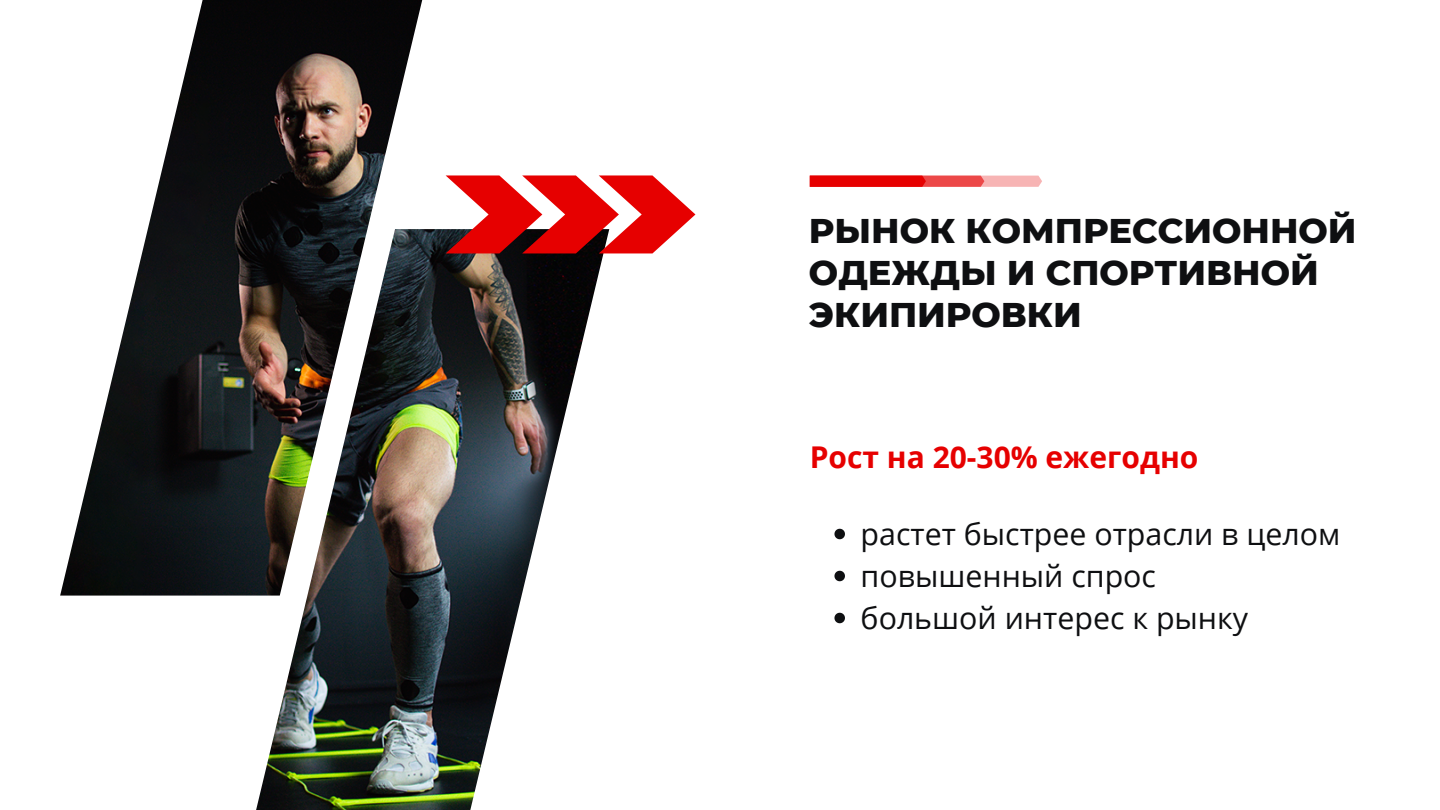
<style>
.page{position:relative;width:1440px;height:810px;background:#fff}
.page>*{position:absolute;margin:0;border:0;box-sizing:border-box;transform-origin:0 0}
.t1{font:800 35px/42px "Montserrat";color:#0e0f11}
.t2{font:30.4px/42px "Open Sans";color:#0e0f11}
.t3{font:700 30px "Open Sans";color:#e60000}
</style>
<div class="page">
<img style="left:60px;top:0;width:362px;height:596px">
<img style="left:256px;top:229px;width:353px;height:581px">
<svg style="left:446px;top:175px;width:249px;height:78px"></svg>
<svg style="left:810px;top:176px;width:232px;height:11px;background:#ec4242"></svg>
<svg style="left:834px;top:529px;width:11px;height:10px"></svg>
<svg style="left:834px;top:571px;width:11px;height:10px"></svg>
<svg style="left:834px;top:613px;width:11px;height:10px"></svg>
<p class="t1" style="left:809px;top:209px;width:549px">РЫНОК КОМПРЕССИОННОЙ<br>ОДЕЖДЫ И СПОРТИВНОЙ<br>ЭКИПИРОВКИ</p>
<p class="t3" style="left:810px;top:436px;width:390px">Рост на 20-30% ежегодно</p>
<p class="t2" style="left:861px;top:512px;width:481px">растет быстрее отрасли в целом повышенный спрос<br>большой интерес к рынку</p>
</div>
